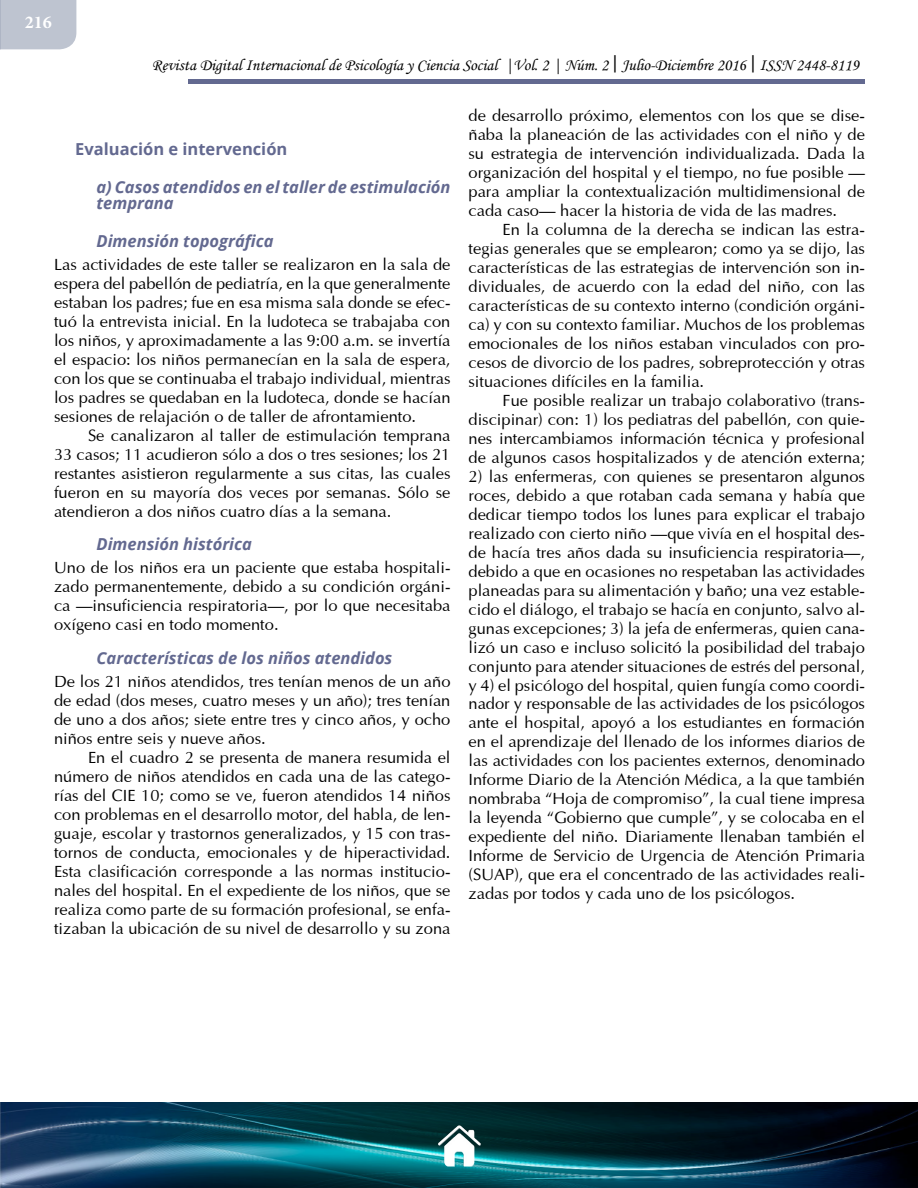
<style>
.page{position:relative;width:918px;height:1188px;background:#fff}
.page>*{position:absolute;margin:0;border:0;box-sizing:border-box;transform-origin:0 0}
.t1{font:700 18px "Minion Pro";color:#fff}
.t2{font:16.5px/18.9px "Optima";color:#000;text-align:justify}
.Nivel3{font:italic 700 16.5px/16.5px "Open Sans";color:#636990}
.t3{font:16.5px "Monotype Corsiva";color:#000}
.Nivel_2{font:700 16.5px "Open Sans";color:#636990}
.s1{font-family:"Soberana Sans"}
</style>
<div class="page">
<div style="left:188px;top:79px;width:677px;height:5px;background:#636990"></div>
<div style="left:0;top:0;width:76px;height:49px;background:#bec4d0"></div>
<img style="left:0;top:1103px;width:918px;height:85px">
<img style="left:438px;top:1124px;width:42px;height:43px">
<p class="t1" style="left:25px;top:10px;width:28px">216</p>
<p class="t3" style="left:152px;top:55px;width:709px">Revista Digital Internacional de Psicología y Ciencia Social |Vol. 2 | Núm. 2 <span class="s1">|</span> Julio-Diciembre 2016 <span class="s1">|</span> ISSN 2448-8119</p>
<p class="Nivel_2" style="left:75px;top:137px;width:214px">Evaluación e intervención</p>
<p class="Nivel3" style="left:97px;top:178px;width:356px">a) Casos atendidos en el taller de estimulación temprana</p>
<p class="Nivel3" style="left:97px;top:232px;width:178px">Dimensión topográfica</p>
<p class="t2" style="left:54px;top:254px;width:398px">Las actividades de este taller se realizaron en la sala de espera del pabellón de pediatría, en la que generalmente estaban los padres; fue en esa misma sala donde se efec&shy;tuó la entrevista inicial. En la ludoteca se trabajaba con los niños, y aproximadamente a las 9:00 a.m. se invertía el espacio: los niños permanecían en la sala de espera, con los que se continuaba el trabajo individual, mientras los padres se quedaban en la ludoteca, donde se hacían sesiones de relajación o de taller de afrontamiento.</p>
<p class="t2" style="left:54px;top:424px;width:398px;text-indent:34px">Se canalizaron al taller de estimulación temprana 33 casos; 11 acudieron sólo a dos o tres sesiones; los 21 restantes asistieron regularmente a sus citas, las cuales fueron en su mayoría dos veces por semanas. Sólo se atendieron a dos niños cuatro días a la semana.</p>
<p class="Nivel3" style="left:97px;top:536px;width:157px">Dimensión histórica</p>
<p class="t2" style="left:54px;top:557px;width:398px">Uno de los niños era un paciente que estaba hospitali&shy;zado permanentemente, debido a su condición orgáni&shy;ca —insuficiencia respiratoria—, por lo que necesitaba oxígeno casi en todo momento.</p>
<p class="Nivel3" style="left:97px;top:649px;width:297px">Características de los niños atendidos</p>
<p class="t2" style="left:54px;top:671px;width:398px">De los 21 niños atendidos, tres tenían menos de un año de edad (dos meses, cuatro meses y un año); tres tenían de uno a dos años; siete entre tres y cinco años, y ocho niños entre seis y nueve años.</p>
<p class="t2" style="left:54px;top:747px;width:398px;text-indent:34px">En el cuadro 2 se presenta de manera resumida el número de niños atendidos en cada una de las catego&shy;rías del CIE 10; como se ve, fueron atendidos 14 niños con problemas en el desarrollo motor, del habla, de len&shy;guaje, escolar y trastornos generalizados, y 15 con tras&shy;tornos de conducta, emocionales y de hiperactividad.<br>Esta clasificación corresponde a las normas institucio&shy;nales del hospital. En el expediente de los niños, que se realiza como parte de su formación profesional, se enfa&shy;tizaban la ubicación de su nivel de desarrollo y su zona</p>
<p class="t2" style="left:469px;top:105px;width:398px">de desarrollo próximo, elementos con los que se dise&shy;ñaba la planeación de las actividades con el niño y de su estrategia de intervención individualizada. Dada la organización del hospital y el tiempo, no fue posible — para ampliar la contextualización multidimensional de cada caso— hacer la historia de vida de las madres.</p>
<p class="t2" style="left:469px;top:219px;width:398px;text-indent:34px">En la columna de la derecha se indican las estra&shy;tegias generales que se emplearon; como ya se dijo, las características de las estrategias de intervención son in&shy;dividuales, de acuerdo con la edad del niño, con las características de su contexto interno (condición orgáni&shy;ca) y con su contexto familiar. Muchos de los problemas emocionales de los niños estaban vinculados con pro&shy;cesos de divorcio de los padres, sobreprotección y otras situaciones difíciles en la familia.</p>
<p class="t2" style="left:469px;top:390px;width:398px;text-indent:34px">Fue posible realizar un trabajo colaborativo (trans&shy;discipinar) con: 1) los pediatras del pabellón, con quie&shy;nes intercambiamos información técnica y profesional de algunos casos hospitalizados y de atención externa;</p>
<p class="t2" style="left:469px;top:465px;width:398px">2) las enfermeras, con quienes se presentaron algunos roces, debido a que rotaban cada semana y había que dedicar tiempo todos los lunes para explicar el trabajo realizado con cierto niño —que vivía en el hospital des&shy;de hacía tres años dada su insuficiencia respiratoria—, debido a que en ocasiones no respetaban las actividades planeadas para su alimentación y baño; una vez estable&shy;cido el diálogo, el trabajo se hacía en conjunto, salvo al&shy;gunas excepciones; 3) la jefa de enfermeras, quien cana&shy;lizó un caso e incluso solicitó la posibilidad del trabajo conjunto para atender situaciones de estrés del personal, y 4) el psicólogo del hospital, quien fungía como coordi&shy;nador y responsable de las actividades de los psicólogos ante el hospital, apoyó a los estudiantes en formación en el aprendizaje del llenado de los informes diarios de las actividades con los pacientes externos, denominado Informe Diario de la Atención Médica, a la que también nombraba “Hoja de compromiso”, la cual tiene impresa la leyenda “Gobierno que cumple”, y se colocaba en el expediente del niño. Diariamente llenaban también el Informe de Servicio de Urgencia de Atención Primaria (SUAP), que era el concentrado de las actividades reali&shy;zadas por todos y cada uno de los psicólogos.</p>
</div>
